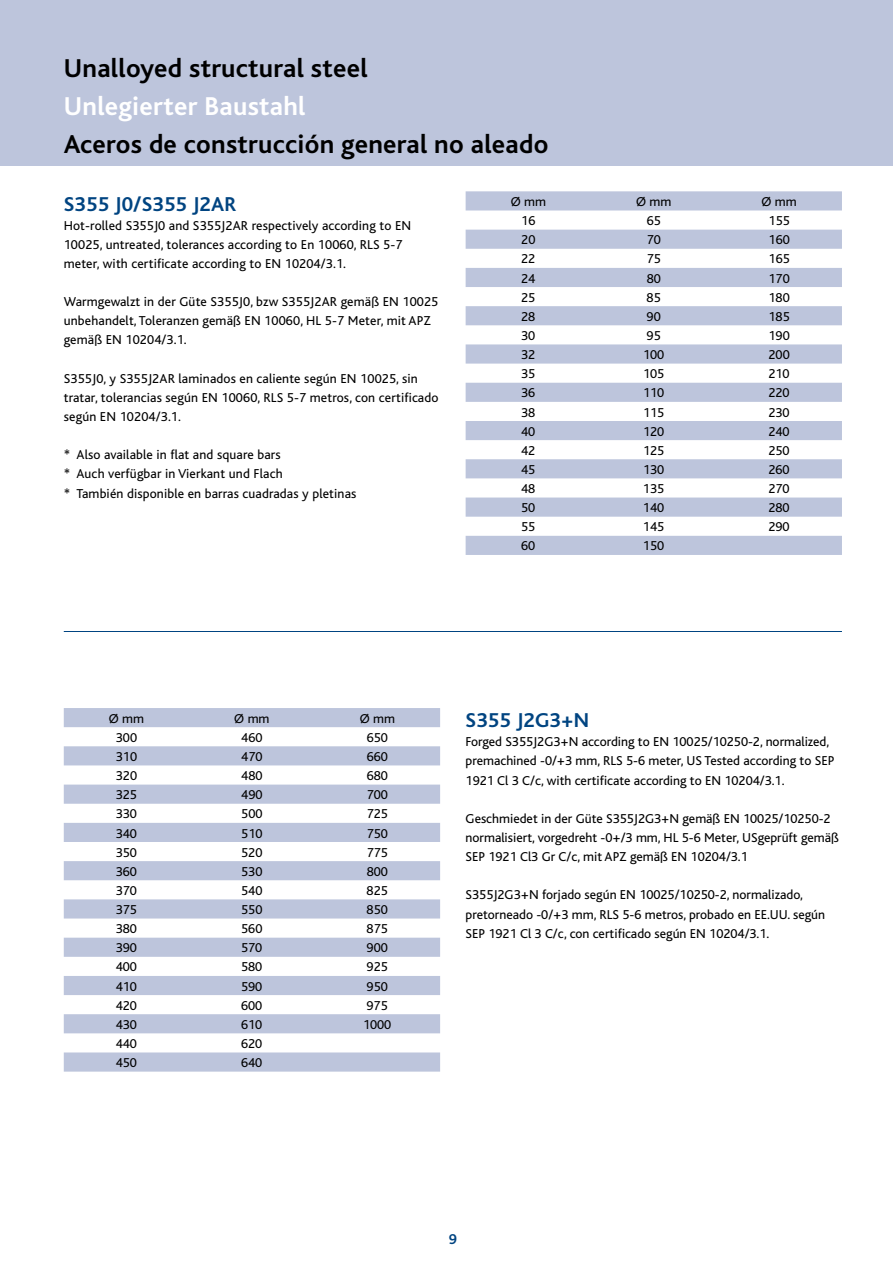
<style>
.page{position:relative;width:893px;height:1263px;background:#fff}
.page>*{position:absolute;margin:0;border:0;box-sizing:border-box;transform-origin:0 0}
.t1{font:700 27px "Kl Bliss";letter-spacing:.01em;color:#000}
.t2{font:700 27px "Kl Bliss";letter-spacing:.01em;color:#fff}
.t3{font:700 21px "Kl Bliss";letter-spacing:.01em;color:#004481}
.t4{font:700 15px "Kl Bliss";color:#004481}
.t5{font:13.5px/19.2px "Kl Bliss";color:#000}
</style>
<div class="page">
<div style="left:0;top:0;width:893px;height:166px;background:#bdc5dc"></div>
<svg style="left:466px;top:191px;width:376px;height:364px;fill:#bfc7dd"></svg>
<svg style="left:64px;top:708px;width:376px;height:363px;fill:#bdc5dc"></svg>
<hr style="left:64px;top:631px;width:778px;height:1px;background:#004481">
<h1 class="t1" style="left:64px;top:54px;width:306px">Unalloyed structural steel</h1>
<h1 class="t2" style="left:64px;top:92px;width:243px">Unlegierter Baustahl</h1>
<h1 class="t1" style="left:64px;top:130px;width:486px">Aceros de construcción general no aleado</h1>
<h2 class="t3" style="left:64px;top:193px;width:174px">S355 J0/S355 J2AR</h2>
<p class="t5" style="left:64px;top:216px;width:349px">Hot-rolled S355J0 and S355J2AR respectively according to EN<br>10025, untreated, tolerances according to En 10060, RLS 5-7 meter, with certificate according to EN 10204/3.1.</p>
<p class="t5" style="left:64px;top:292px;width:376px">Warmgewalzt in der Güte S355J0, bzw S355J2AR gemäß EN 10025 unbehandelt, Toleranzen gemäß EN 10060, HL 5-7 Meter, mit APZ gemäß EN 10204/3.1.</p>
<p class="t5" style="left:64px;top:369px;width:376px">S355J0, y S355J2AR laminados en caliente según EN 10025, sin tratar, tolerancias según EN 10060, RLS 5-7 metros, con certificado según EN 10204/3.1.</p>
<p class="t5" style="left:64px;top:445px;width:294px">* Also available in flat and square bars<br>* Auch verfügbar in Vierkant und Flach<br>* También disponible en barras cuadradas y pletinas</p>
<p class="t5" style="left:511px;top:192px;width:37px">Ø mm</p>
<p class="t5" style="left:636px;top:192px;width:37px">Ø mm</p>
<p class="t5" style="left:762px;top:192px;width:37px">Ø mm</p>
<p class="t5" style="left:521px;top:211px;width:16px">16</p>
<p class="t5" style="left:647px;top:211px;width:16px">65</p>
<p class="t5" style="left:769px;top:211px;width:23px">155</p>
<p class="t5" style="left:521px;top:231px;width:16px">20</p>
<p class="t5" style="left:647px;top:231px;width:16px">70</p>
<p class="t5" style="left:769px;top:231px;width:23px">160</p>
<p class="t5" style="left:521px;top:250px;width:16px">22</p>
<p class="t5" style="left:647px;top:250px;width:16px">75</p>
<p class="t5" style="left:769px;top:250px;width:23px">165</p>
<p class="t5" style="left:521px;top:269px;width:16px">24</p>
<p class="t5" style="left:647px;top:269px;width:16px">80</p>
<p class="t5" style="left:769px;top:269px;width:23px">170</p>
<p class="t5" style="left:521px;top:288px;width:16px">25</p>
<p class="t5" style="left:647px;top:288px;width:16px">85</p>
<p class="t5" style="left:768px;top:288px;width:23px">180</p>
<p class="t5" style="left:521px;top:307px;width:16px">28</p>
<p class="t5" style="left:647px;top:307px;width:16px">90</p>
<p class="t5" style="left:768px;top:307px;width:23px">185</p>
<p class="t5" style="left:521px;top:326px;width:16px">30</p>
<p class="t5" style="left:647px;top:326px;width:16px">95</p>
<p class="t5" style="left:768px;top:326px;width:23px">190</p>
<p class="t5" style="left:521px;top:345px;width:16px">32</p>
<p class="t5" style="left:643px;top:345px;width:23px">100</p>
<p class="t5" style="left:768px;top:345px;width:23px">200</p>
<p class="t5" style="left:521px;top:364px;width:16px">35</p>
<p class="t5" style="left:643px;top:364px;width:23px">105</p>
<p class="t5" style="left:768px;top:364px;width:23px">210</p>
<p class="t5" style="left:521px;top:384px;width:16px">36</p>
<p class="t5" style="left:643px;top:384px;width:23px">110</p>
<p class="t5" style="left:768px;top:384px;width:23px">220</p>
<p class="t5" style="left:521px;top:403px;width:16px">38</p>
<p class="t5" style="left:643px;top:403px;width:23px">115</p>
<p class="t5" style="left:768px;top:403px;width:23px">230</p>
<p class="t5" style="left:521px;top:422px;width:16px">40</p>
<p class="t5" style="left:643px;top:422px;width:23px">120</p>
<p class="t5" style="left:768px;top:422px;width:23px">240</p>
<p class="t5" style="left:521px;top:441px;width:16px">42</p>
<p class="t5" style="left:643px;top:441px;width:23px">125</p>
<p class="t5" style="left:768px;top:441px;width:23px">250</p>
<p class="t5" style="left:521px;top:460px;width:16px">45</p>
<p class="t5" style="left:643px;top:460px;width:23px">130</p>
<p class="t5" style="left:768px;top:460px;width:23px">260</p>
<p class="t5" style="left:521px;top:479px;width:16px">48</p>
<p class="t5" style="left:643px;top:479px;width:23px">135</p>
<p class="t5" style="left:768px;top:479px;width:23px">270</p>
<p class="t5" style="left:521px;top:498px;width:16px">50</p>
<p class="t5" style="left:643px;top:498px;width:23px">140</p>
<p class="t5" style="left:768px;top:498px;width:23px">280</p>
<p class="t5" style="left:521px;top:517px;width:16px">55</p>
<p class="t5" style="left:643px;top:517px;width:23px">145</p>
<p class="t5" style="left:768px;top:517px;width:23px">290</p>
<p class="t5" style="left:521px;top:537px;width:16px">60</p>
<p class="t5" style="left:643px;top:537px;width:23px">150</p>
<p class="t5" style="left:109px;top:709px;width:37px">Ø mm</p>
<p class="t5" style="left:234px;top:709px;width:37px">Ø mm</p>
<p class="t5" style="left:360px;top:709px;width:37px">Ø mm</p>
<p class="t5" style="left:116px;top:728px;width:23px">300</p>
<p class="t5" style="left:241px;top:728px;width:23px">460</p>
<p class="t5" style="left:367px;top:728px;width:23px">650</p>
<p class="t5" style="left:116px;top:747px;width:23px">310</p>
<p class="t5" style="left:241px;top:747px;width:23px">470</p>
<p class="t5" style="left:367px;top:747px;width:23px">660</p>
<p class="t5" style="left:116px;top:766px;width:23px">320</p>
<p class="t5" style="left:241px;top:766px;width:23px">480</p>
<p class="t5" style="left:367px;top:766px;width:23px">680</p>
<p class="t5" style="left:116px;top:785px;width:23px">325</p>
<p class="t5" style="left:241px;top:785px;width:23px">490</p>
<p class="t5" style="left:367px;top:785px;width:23px">700</p>
<p class="t5" style="left:116px;top:805px;width:23px">330</p>
<p class="t5" style="left:241px;top:805px;width:23px">500</p>
<p class="t5" style="left:367px;top:805px;width:23px">725</p>
<p class="t5" style="left:116px;top:824px;width:23px">340</p>
<p class="t5" style="left:241px;top:824px;width:23px">510</p>
<p class="t5" style="left:367px;top:824px;width:23px">750</p>
<p class="t5" style="left:116px;top:843px;width:23px">350</p>
<p class="t5" style="left:241px;top:843px;width:23px">520</p>
<p class="t5" style="left:367px;top:843px;width:23px">775</p>
<p class="t5" style="left:116px;top:862px;width:23px">360</p>
<p class="t5" style="left:241px;top:862px;width:23px">530</p>
<p class="t5" style="left:367px;top:862px;width:23px">800</p>
<p class="t5" style="left:116px;top:881px;width:23px">370</p>
<p class="t5" style="left:241px;top:881px;width:23px">540</p>
<p class="t5" style="left:367px;top:881px;width:23px">825</p>
<p class="t5" style="left:116px;top:900px;width:23px">375</p>
<p class="t5" style="left:241px;top:900px;width:23px">550</p>
<p class="t5" style="left:367px;top:900px;width:23px">850</p>
<p class="t5" style="left:116px;top:919px;width:23px">380</p>
<p class="t5" style="left:241px;top:919px;width:23px">560</p>
<p class="t5" style="left:367px;top:919px;width:23px">875</p>
<p class="t5" style="left:116px;top:938px;width:23px">390</p>
<p class="t5" style="left:241px;top:938px;width:23px">570</p>
<p class="t5" style="left:367px;top:938px;width:23px">900</p>
<p class="t5" style="left:116px;top:958px;width:23px">400</p>
<p class="t5" style="left:241px;top:958px;width:23px">580</p>
<p class="t5" style="left:367px;top:958px;width:23px">925</p>
<p class="t5" style="left:116px;top:977px;width:23px">410</p>
<p class="t5" style="left:241px;top:977px;width:23px">590</p>
<p class="t5" style="left:367px;top:977px;width:23px">950</p>
<p class="t5" style="left:116px;top:996px;width:23px">420</p>
<p class="t5" style="left:241px;top:996px;width:23px">600</p>
<p class="t5" style="left:367px;top:996px;width:23px">975</p>
<p class="t5" style="left:116px;top:1015px;width:23px">430</p>
<p class="t5" style="left:241px;top:1015px;width:23px">610</p>
<p class="t5" style="left:363px;top:1015px;width:30px">1000</p>
<p class="t5" style="left:116px;top:1034px;width:23px">440</p>
<p class="t5" style="left:241px;top:1034px;width:23px">620</p>
<p class="t5" style="left:116px;top:1053px;width:23px">450</p>
<p class="t5" style="left:241px;top:1053px;width:23px">640</p>
<h2 class="t3" style="left:466px;top:709px;width:125px">S355 J2G3+N</h2>
<p class="t5" style="left:466px;top:732px;width:370px">Forged S355J2G3+N according to EN 10025/10250-2, normalized, premachined -0/+3 mm, RLS 5-6 meter, US Tested according to SEP<br>1921 Cl 3 C/c, with certificate according to EN 10204/3.1.</p>
<p class="t5" style="left:466px;top:809px;width:375px">Geschmiedet in der Güte S355J2G3+N gemäß EN 10025/10250-2 normalisiert, vorgedreht -0+/3 mm, HL 5-6 Meter, USgeprüft gemäß<br>SEP 1921 Cl3 Gr C/c, mit APZ gemäß EN 10204/3.1</p>
<p class="t5" style="left:466px;top:886px;width:361px">S355J2G3+N forjado según EN 10025/10250-2, normalizado, pretorneado -0/+3 mm, RLS 5-6 metros, probado en EE.UU. según<br>SEP 1921 Cl 3 C/c, con certificado según EN 10204/3.1.</p>
<p class="t4" style="left:449px;top:1231px;width:10px">9</p>
</div>
